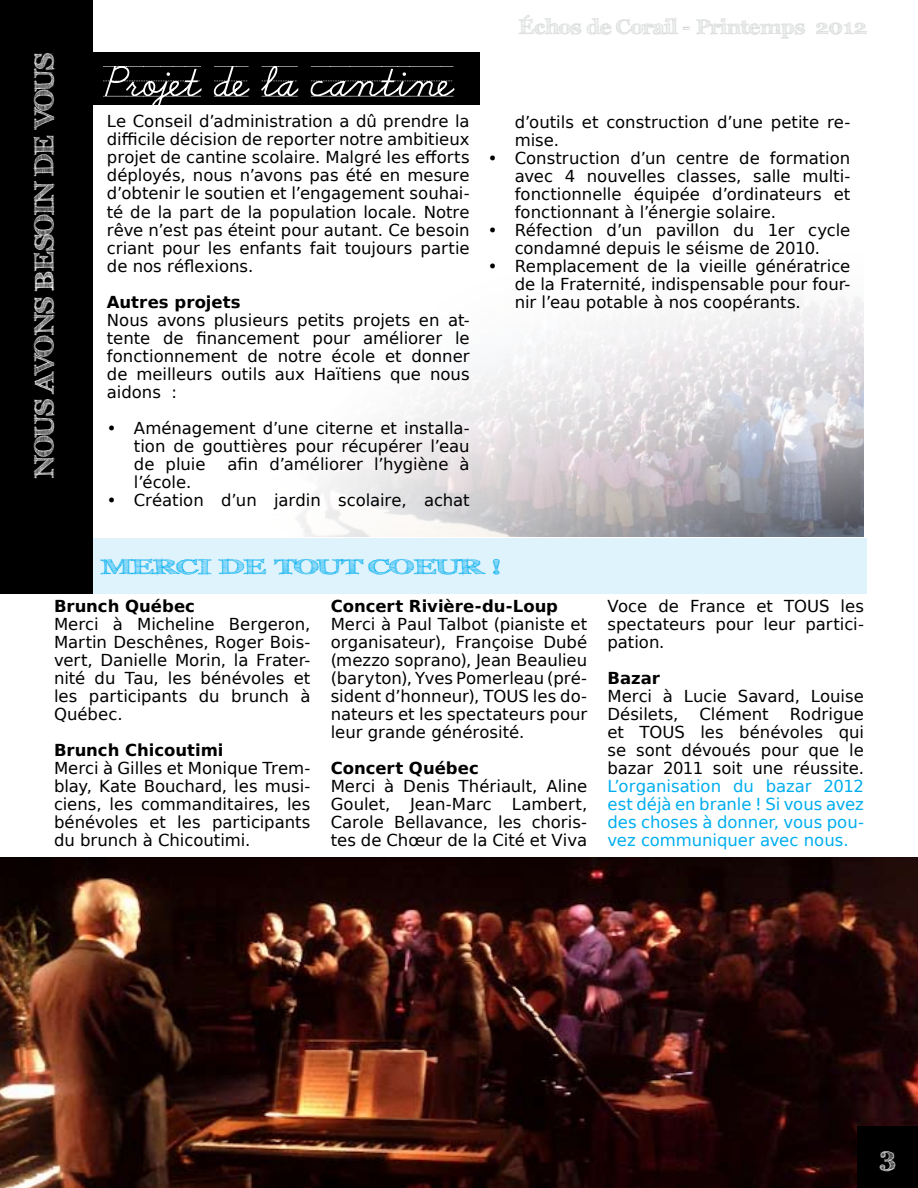
<style>
.page{position:relative;width:918px;height:1188px;background:#fff}
.page>*{position:absolute;margin:0;border:0;box-sizing:border-box;transform-origin:0 0}
.t1{font:700 27px "FFF Tusj";color:#fff}
.t2{font:700 21px "FFF Tusj";color:#d1d3d4}
.t3{font:700 21px "FFF Tusj";color:#00aeef;scale:1.5 1}
.t4{font:16.5px/18px "DejaVu Sans";color:#000;text-align:justify}
.t5{font:16.5px/18px "DejaVu Sans";color:#00aeef;text-align:justify}
.t6{font:700 16.5px "DejaVu Sans";color:#000}
</style>
<div class="page">
<div style="left:0;top:0;width:93px;height:594px;background:#000"></div>
<img style="left:0;top:858px;width:918px;height:330px">
<img style="left:297px;top:297px;width:567px;height:240px">
<div style="left:857px;top:1126px;width:61px;height:62px;background:#000"></div>
<div style="left:89px;top:52px;width:391px;height:53px;background:#000"></div>
<svg style="left:103px;top:66px;width:352px;height:39px"></svg>
<div style="left:93px;top:538px;width:774px;height:56px;background:#dff3fd"></div>
<h1 class="t1" style="left:28px;top:478px;width:428px;rotate:-90deg">NOUS AVONS BESOIN DE VOUS</h1>
<p class="t2" style="left:519px;top:14px;width:349px">Échos de Corail - Printemps 2012</p>
<p class="t4" style="left:107px;top:112px;width:364px">Le Conseil d’administration a dû prendre la difficile décision de reporter notre ambitieux projet de cantine scolaire. Malgré les efforts déployés, nous n’avons pas été en mesure d’obtenir le soutien et l’engagement souhai&shy;té de la part de la population locale. Notre rêve n’est pas éteint pour autant. Ce besoin criant pour les enfants fait toujours partie de nos réflexions.</p>
<p class="t6" style="left:107px;top:288px;width:135px">Autres projets</p>
<p class="t4" style="left:107px;top:310px;width:364px">Nous avons plusieurs petits projets en at&shy;tente de financement pour améliorer le fonctionnement de notre école et donner de meilleurs outils aux Haïtiens que nous aidons :</p>
<p class="t4" style="left:134px;top:418px;width:337px;text-indent:-27px">• Aménagement d’une citerne et installa&shy;tion de gouttières pour récupérer l’eau de pluie</p>
<p class="t4" style="left:228px;top:454px;width:244px">afin d’améliorer l’hygiène à</p>
<p class="t4" style="left:134px;top:472px;width:59px">l’école.</p>
<p class="t4" style="left:107px;top:490px;width:364px">• Création d’un jardin scolaire, achat</p>
<p class="t4" style="left:515px;top:112px;width:337px">d’outils et construction d’une petite re&shy;mise.</p>
<p class="t4" style="left:515px;top:148px;width:337px;text-indent:-27px">• Construction d’un centre de formation avec 4 nouvelles classes, salle multi&shy;fonctionnelle équipée d’ordinateurs et fonctionnant à l’énergie solaire.</p>
<p class="t4" style="left:488px;top:220px;width:364px;text-align:center">• Réfection d’un pavillon du 1er cycle condamné depuis le séisme de 2010.</p>
<p class="t4" style="left:515px;top:256px;width:337px;text-indent:-27px">• Remplacement de la vieille génératrice de la Fraternité, indispensable pour four&shy;nir l’eau potable à nos coopérants.</p>
<p class="t3" style="left:101px;top:554px;width:96px">Merci de</p>
<p class="t3" style="left:274px;top:554px;width:17px">tout</p>
<p class="t3" style="left:370px;top:554px;width:17px">coeu</p>
<p class="t3" style="left:459px;top:554px;width:30px">r !</p>
<p class="t6" style="left:54px;top:593px;width:143px">Brunch Québec</p>
<p class="t4" style="left:54px;top:615px;width:258px">Merci à Micheline Bergeron, Martin Deschênes, Roger Bois&shy;vert, Danielle Morin, la Frater&shy;nité du Tau, les bénévoles et les participants du brunch à Québec.</p>
<p class="t6" style="left:54px;top:737px;width:171px">Brunch Chicoutimi</p>
<p class="t4" style="left:54px;top:759px;width:258px">Merci à Gilles et Monique Trem&shy;blay, Kate Bouchard, les musi&shy;ciens, les commanditaires, les bénévoles et les participants du brunch à Chicoutimi.</p>
<p class="t6" style="left:331px;top:593px;width:229px">Concert Rivière-du-Loup</p>
<p class="t4" style="left:331px;top:615px;width:258px">Merci à Paul Talbot (pianiste et organisateur), Françoise Dubé (mezzo soprano), Jean Beaulieu (baryton), Yves Pomerleau (pré&shy;sident d’honneur), TOUS les do&shy;nateurs et les spectateurs pour leur grande générosité.</p>
<p class="t6" style="left:331px;top:755px;width:150px">Concert Québec</p>
<p class="t4" style="left:331px;top:777px;width:258px">Merci à Denis Thériault, Aline Goulet, Jean-Marc Lambert, Carole Bellavance, les choris&shy;tes de Chœur de la Cité et Viva</p>
<p class="t4" style="left:608px;top:597px;width:258px">Voce de France et TOUS les spectateurs pour leur partici&shy;pation.</p>
<p class="t6" style="left:608px;top:665px;width:54px">Bazar</p>
<p class="t4" style="left:608px;top:687px;width:258px">Merci à Lucie Savard, Louise<br>Désilets,</p>
<p class="t4" style="left:700px;top:705px;width:71px">Clément</p>
<p class="t4" style="left:608px;top:705px;width:258px;text-indent:182px">Rodrigue et TOUS les bénévoles qui se sont dévoués pour que le bazar 2011 soit une réussite.</p>
<p class="t5" style="left:608px;top:777px;width:258px">L’organisation du bazar 2012 est déjà en branle ! Si vous avez des choses à donner, vous pou&shy;vez communiquer avec nous.</p>
<h1 class="t1" style="left:880px;top:1141px;width:18px">3</h1>
</div>
